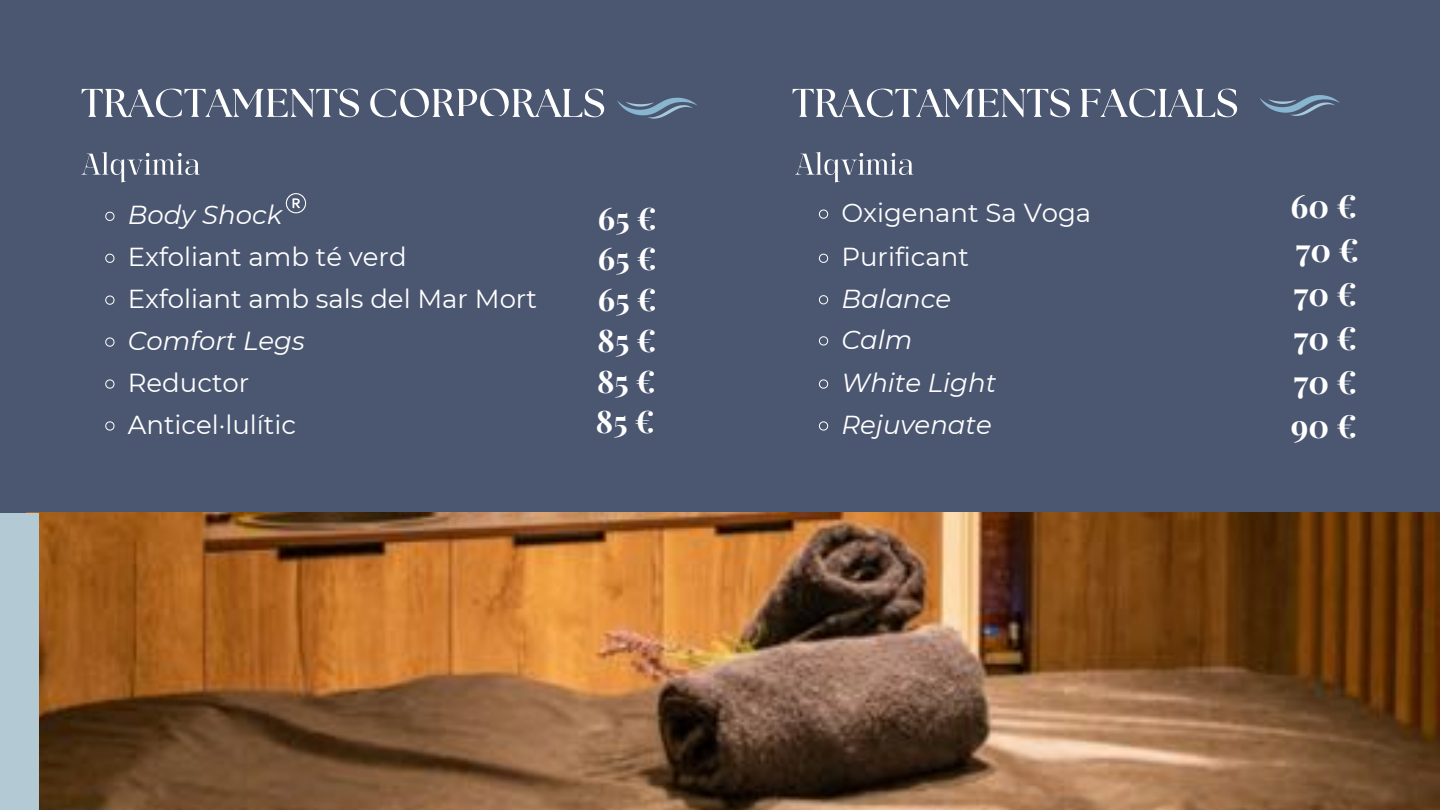
<style>
.page{position:relative;width:1440px;height:810px;background:#4b5771}
.page>*{position:absolute;margin:0;border:0;box-sizing:border-box;transform-origin:0 0}
.t1{font:700 32px/44px "Playfair Display";color:#fff}
.t2{font:700 31px/40.1px "Playfair Display";color:#fff}
.t3{font:26px/44.2px "Montserrat";color:#fff}
.t4{font:italic 26px/43.1px "Montserrat";color:#fff}
</style>
<div class="page">
<svg style="left:82px;top:89px;width:277px;height:28px"></svg>
<svg style="left:370px;top:89px;width:234px;height:28px"></svg>
<svg style="left:617px;top:98px;width:80px;height:21px"></svg>
<svg style="left:1260px;top:95px;width:80px;height:21px"></svg>
<img style="left:39px;top:513px;width:1401px;height:297px">
<div style="left:0;top:513px;width:39px;height:297px;background:#b3c9d4"></div>
<svg style="left:105px;top:253px;width:10px;height:10px"></svg>
<svg style="left:105px;top:295px;width:10px;height:10px"></svg>
<svg style="left:105px;top:211px;width:10px;height:10px"></svg>
<svg style="left:105px;top:337px;width:10px;height:10px"></svg>
<svg style="left:286px;top:193px;width:20px;height:20px"></svg>
<svg style="left:105px;top:379px;width:10px;height:10px"></svg>
<svg style="left:105px;top:421px;width:10px;height:10px"></svg>
<svg style="left:792px;top:89px;width:278px;height:28px"></svg>
<svg style="left:1081px;top:89px;width:156px;height:28px"></svg>
<svg style="left:795px;top:152px;width:119px;height:30px"></svg>
<svg style="left:819px;top:209px;width:10px;height:10px"></svg>
<svg style="left:819px;top:253px;width:10px;height:10px"></svg>
<svg style="left:819px;top:295px;width:10px;height:10px"></svg>
<svg style="left:819px;top:336px;width:10px;height:10px"></svg>
<svg style="left:819px;top:379px;width:10px;height:10px"></svg>
<svg style="left:819px;top:421px;width:10px;height:10px"></svg>
<svg style="left:81px;top:152px;width:119px;height:30px"></svg>
<p class="t4" style="left:128px;top:193px;width:156px">Body Shock</p>
<p class="t3" style="left:128px;top:235px;width:280px">Exfoliant amb té verd</p>
<p class="t2" style="left:598px;top:197px;width:60px">65€<br>65€</p>
<p class="t3" style="left:128px;top:277px;width:411px">Exfoliant amb sals del Mar Mort</p>
<p class="t2" style="left:598px;top:278px;width:60px">65€</p>
<p class="t2" style="left:598px;top:319px;width:60px">85€</p>
<p class="t4" style="left:128px;top:319px;width:179px">Comfort Legs</p>
<p class="t3" style="left:128px;top:360px;width:123px">Reductor</p>
<p class="t2" style="left:597px;top:360px;width:60px">85€</p>
<p class="t3" style="left:128px;top:402px;width:170px">Anticel·lulític</p>
<p class="t2" style="left:596px;top:400px;width:60px">85€</p>
<p class="t3" style="left:841px;top:191px;width:251px">Oxigenant Sa Voga<br>Purificant</p>
<p class="t1" style="left:1291px;top:183px;width:68px">60€</p>
<p class="t1" style="left:1296px;top:227px;width:65px">70€</p>
<p class="t4" style="left:841px;top:277px;width:111px">Balance</p>
<p class="t1" style="left:1294px;top:271px;width:65px">70€</p>
<p class="t4" style="left:841px;top:318px;width:156px">Calm<br>White Light</p>
<p class="t1" style="left:1294px;top:315px;width:65px">70€<br>70€</p>
<p class="t4" style="left:841px;top:403px;width:152px">Rejuvenate</p>
<p class="t1" style="left:1291px;top:402px;width:68px">90€</p>
</div>
